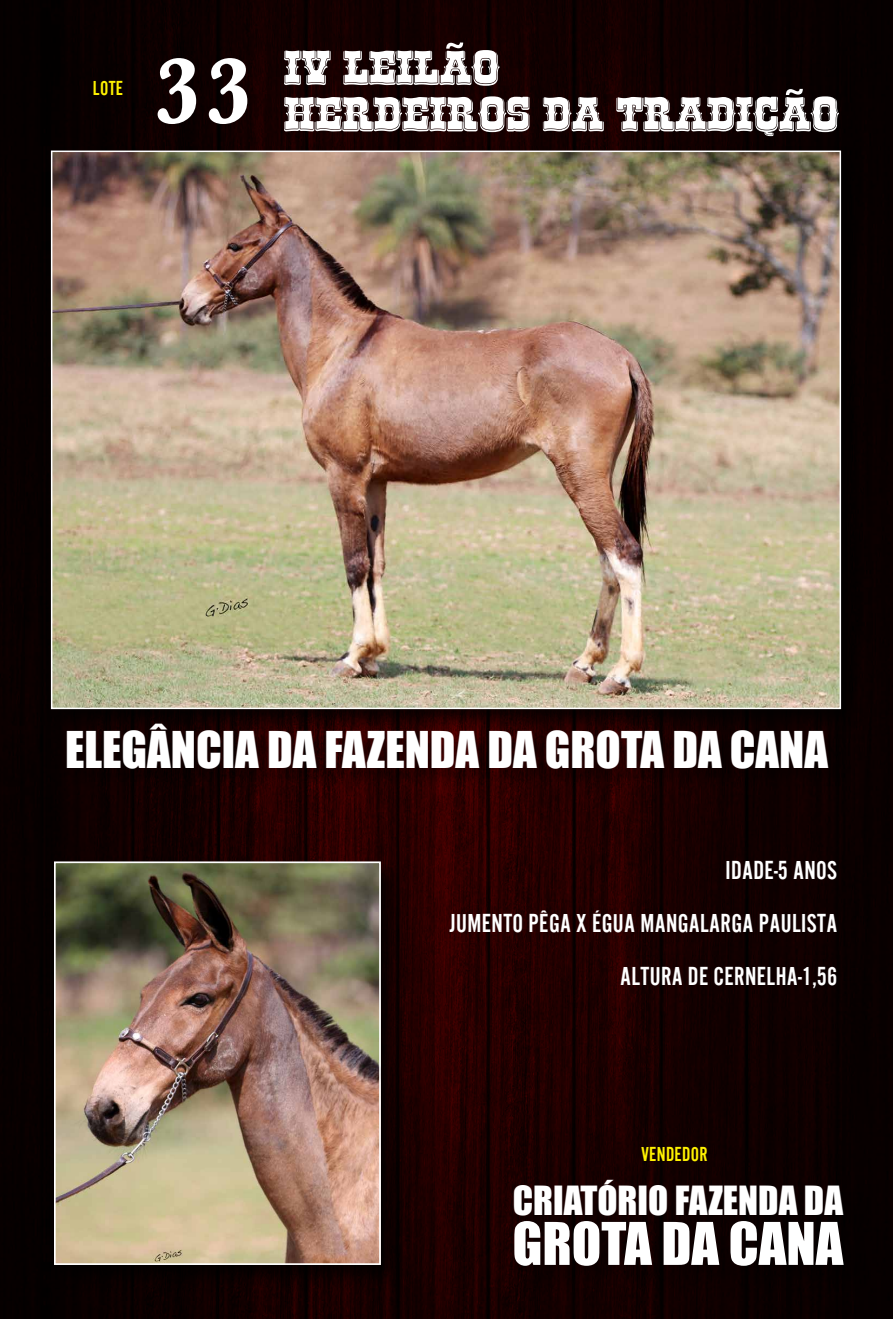
<style>
.page{position:relative;width:893px;height:1319px;background:#fff}
.page>*{position:absolute;margin:0;border:0;box-sizing:border-box;transform-origin:0 0}
.t1{font:700 96px "Baskerville";color:#fff;scale:.89 1}
.t2{font:54.3px "Impact";color:#fff}
.t3{font:46.5px "Impact";color:#fff}
.t4{font:36.9px "Impact";color:#fff}
.t5{font:27px/52.5px "Alternate Got No 2 D";letter-spacing:.015em;color:#fff;text-align:right}
.t6{font:21px "Alternate Got No 2 D";letter-spacing:.015em;color:#fff200}
</style>
<div class="page">
<img style="left:0;top:0;width:893px;height:1318px">
<div style="left:45px;top:145px;width:819px;height:587px;background:#000;opacity:.77"></div>
<img style="left:54px;top:153px;width:784px;height:553px">
<div style="left:70px;top:726px;width:776px;height:61px;background:#000;opacity:.33"></div>
<svg style="left:284px;top:51px;width:47px;height:34px"></svg>
<svg style="left:343px;top:43px;width:157px;height:43px"></svg>
<svg style="left:284px;top:96px;width:245px;height:36px"></svg>
<svg style="left:543px;top:97px;width:61px;height:34px"></svg>
<svg style="left:616px;top:89px;width:223px;height:47px"></svg>
<div style="left:517px;top:1182px;width:353px;height:110px;background:#0d0000"></div>
<div style="left:48px;top:856px;width:359px;height:434px;background:#000;opacity:.77"></div>
<img style="left:57px;top:864px;width:321px;height:397px">
<div style="left:54px;top:861px;width:327px;height:403px;border:2px solid #fff"></div>
<p class="t6" style="left:93px;top:77px;width:32px">LOTE</p>
<h1 class="t1" style="left:155px;top:24px;width:111px">33</h1>
<h3 class="t3" style="left:65px;top:713px;width:764px">ELEGÂNCIA DA FAZENDA DA GROTA DA CANA</h3>
<p class="t5" style="left:450px;top:844px;width:389px">IDADE-5 ANOS<br>JUMENTO PÊGA X ÉGUA MANGALARGA PAULISTA<br>ALTURA DE CERNELHA-1,56</p>
<p class="t6" style="left:641px;top:1143px;width:68px">VENDEDOR</p>
<h3 class="t4" style="left:513px;top:1171px;width:332px">CRIATÓRIO FAZENDA DA</h3>
<h2 class="t2" style="left:512px;top:1201px;width:332px">GROTA DA CANA</h2>
</div>
